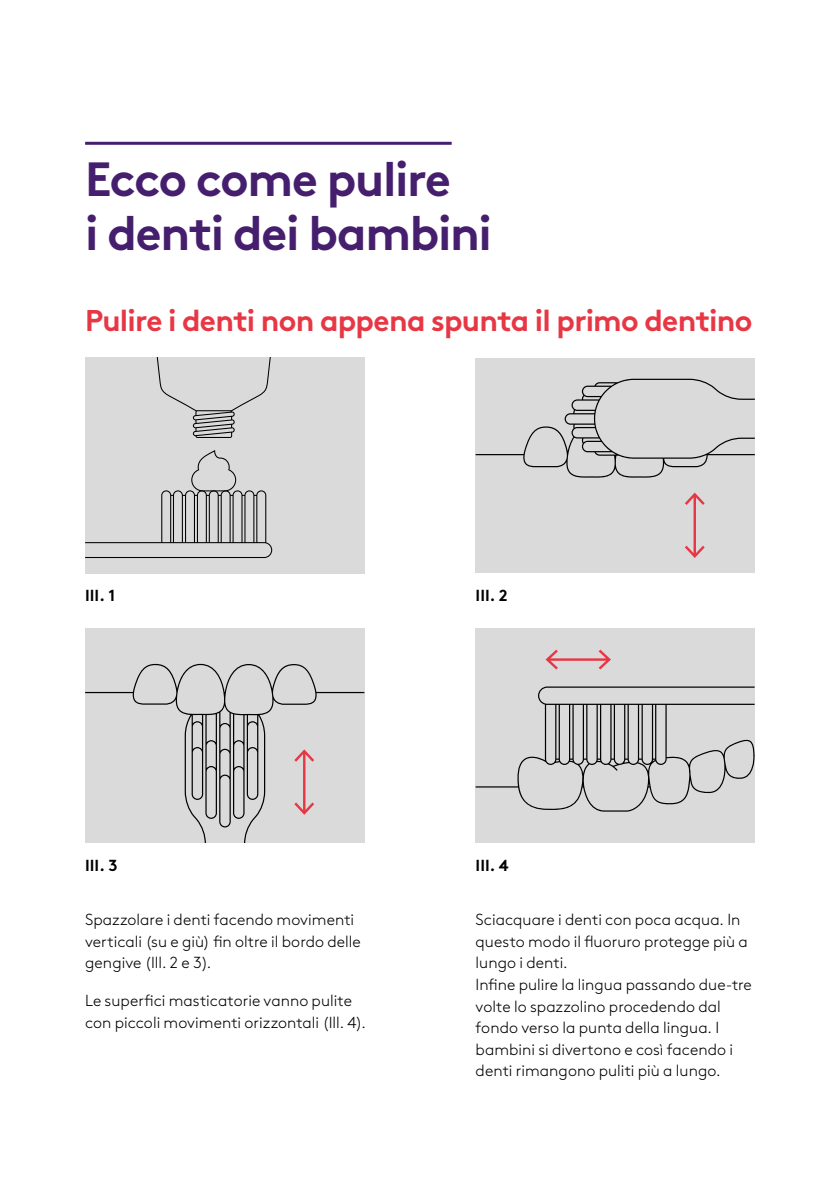
<style>
.page{position:relative;width:840px;height:1191px;background:#fff}
.page>*{position:absolute;margin:0;border:0;box-sizing:border-box;transform-origin:0 0}
.t1{font:700 48px/54px "Brown Pro";letter-spacing:-.03em;color:#461e6e}
.t2{font:700 30px "Brown Pro";letter-spacing:-.025em;color:#e73745}
.t3{font:300 16px/21.6px "Brown Pro";letter-spacing:.005em;color:#000}
.t4{font:700 16px "Brown Pro";color:#000}
</style>
<div class="page">
<hr style="left:85px;top:142px;width:366px;height:3px;background:#461e6e">
<div style="left:85px;top:628px;width:279px;height:214px;background:#dadada"></div>
<svg style="left:85px;top:664px;width:279px;height:178px"></svg>
<div style="left:475px;top:628px;width:279px;height:214px;background:#dadada"></div>
<svg style="left:475px;top:686px;width:279px;height:125px"></svg>
<svg style="left:545px;top:649px;width:65px;height:20px"></svg>
<div style="left:85px;top:358px;width:279px;height:216px;background:#dadada"></div>
<svg style="left:85px;top:450px;width:187px;height:108px"></svg>
<svg style="left:156px;top:358px;width:115px;height:80px"></svg>
<div style="left:475px;top:358px;width:279px;height:214px;background:#dadada"></div>
<svg style="left:475px;top:379px;width:279px;height:99px"></svg>
<svg style="left:685px;top:492px;width:19px;height:66px"></svg>
<h1 class="t1" style="left:85px;top:147px;width:408px">Ecco come pulire<br>i denti dei bambini</h1>
<h2 class="t2" style="left:85px;top:296px;width:668px">Pulire i denti non appena spunta il primo dentino</h2>
<p class="t4" style="left:85px;top:582px;width:32px">III. 1</p>
<p class="t4" style="left:475px;top:582px;width:33px">III. 2</p>
<p class="t4" style="left:85px;top:852px;width:34px">III. 3</p>
<p class="t4" style="left:475px;top:852px;width:35px">III. 4</p>
<p class="t3" style="left:85px;top:907px;width:277px">Spazzolare i denti facendo movimenti verticali (su e giù) fin oltre il bordo delle gengive (Ill. 2 e 3).</p>
<p class="t3" style="left:85px;top:988px;width:282px">Le superfici masticatorie vanno pulite con piccoli movimenti orizzontali (Ill. 4).</p>
<p class="t3" style="left:475px;top:907px;width:278px">Sciacquare i denti con poca acqua. In questo modo il fluoruro protegge più a lungo i denti.<br>Infine pulire la lingua passando due-tre volte lo spazzolino procedendo dal fondo verso la punta della lingua. I bambini si divertono e così facendo i denti rimangono puliti più a lungo.</p>
</div>
